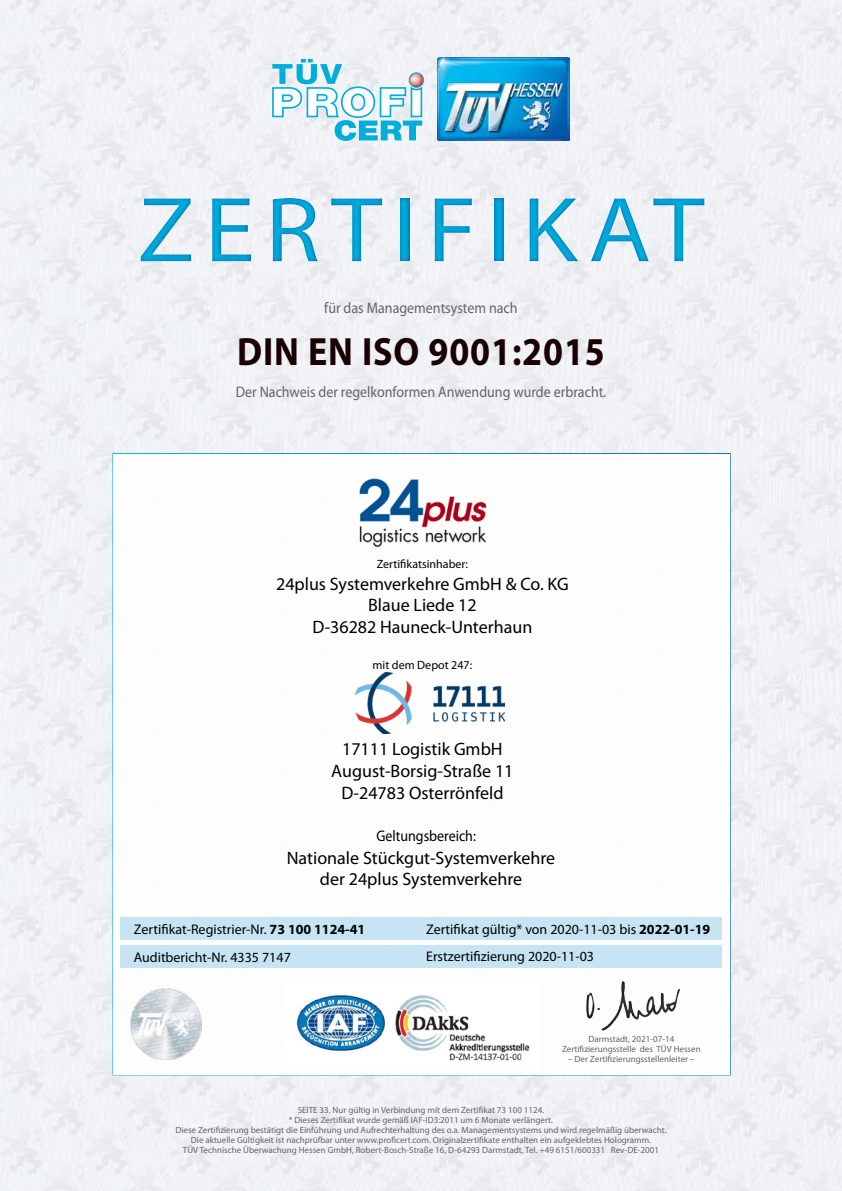
<style>
.page{position:relative;width:842px;height:1191px;background:#fff}
.page>*{position:absolute;margin:0;border:0;box-sizing:border-box;transform-origin:0 0}
.t1{font:93px "Myriad Pro";letter-spacing:.1em;color:#00addc;scale:1.1 1}
.t2{font:700 39.6px "Myriad Pro";letter-spacing:.025em;color:#1a0002;scale:.91 1}
.t3{font:18px/21.6px "Myriad Pro";color:#000;text-align:center}
.t4{font:15.4px "Myriad Pro";color:#636466;scale:.91 1}
.t5{font:15.4px "Myriad Pro";color:#000;scale:.91 1}
.t6{font:14px/28.1px "Myriad Pro";color:#000}
.t7{font:12px "Myriad Pro";color:#000}
.t8{font:9px/10px "Myriad Pro";color:#636466;text-align:center}
.s1{font-weight:700}
</style>
<div class="page">
<img style="left:0;top:0;width:842px;height:1191px">
<img style="left:437px;top:57px;width:132px;height:83px">
<svg style="left:272px;top:59px;width:152px;height:82px"></svg>
<div style="left:112px;top:453px;width:619px;height:622px;background:#fff;border:2px solid #fff"></div>
<div style="left:120px;top:945px;width:602px;height:23px;background:#c0e2f3"></div>
<div style="left:121px;top:917px;width:601px;height:22px;background:#c0e2f3"></div>
<img style="left:296px;top:995px;width:234px;height:66px">
<img style="left:749px;top:906px;width:78px;height:54px">
<img style="left:736px;top:795px;width:97px;height:40px">
<img style="left:737px;top:681px;width:95px;height:34px">
<img style="left:738px;top:576px;width:93px;height:35px">
<img style="left:737px;top:479px;width:91px;height:36px">
<img style="left:586px;top:981px;width:94px;height:50px">
<div style="left:0;top:172px;width:842px;height:114px;background:#006bb6;opacity:.75"></div>
<img style="left:359px;top:478px;width:128px;height:70px">
<img style="left:355px;top:672px;width:150px;height:61px">
<img style="left:130px;top:988px;width:71px;height:71px">
<h1 class="t1" style="left:138px;top:173px;width:517px">ZERTIFIKAT</h1>
<h3 class="t4" style="left:324px;top:298px;width:214px">für das Managementsystem nach</h3>
<h2 class="t2" style="left:237px;top:326px;width:406px">DIN EN ISO 9001:2015</h2>
<h3 class="t4" style="left:236px;top:382px;width:408px">Der Nachweis der regelkonformen Anwendung wurde erbracht.</h3>
<h3 class="t7" style="left:377px;top:557px;width:93px">Zertifikatsinhaber:</h3>
<h3 class="t3" style="left:276px;top:572px;width:294px">24plus Systemverkehre GmbH &amp; Co. KG<br>Blaue Liede 12<br>D-36282 Hauneck-Unterhaun</h3>
<h3 class="t7" style="left:373px;top:657px;width:101px">mit dem Depot 247:</h3>
<h3 class="t3" style="left:331px;top:738px;width:184px">17111 Logistik GmbH<br>August-Borsig-Straße 11<br>D-24783 Osterrönfeld</h3>
<h3 class="t5" style="left:376px;top:826px;width:111px">Geltungsbereich:</h3>
<h3 class="t3" style="left:287px;top:846px;width:270px">Nationale Stückgut-Systemverkehre der 24plus Systemverkehre</h3>
<h3 class="t6" style="left:134px;top:915px;width:233px">Zertifikat-Registrier-Nr. <span class="s1">73 100 1124-41<br></span>Auditbericht-Nr. 4335 7147</h3>
<h3 class="t6" style="left:426px;top:915px;width:286px">Zertifikat gültig* von 2020-11-03 bis <span class="s1">2022-01-19</span></h3>
<h3 class="t6" style="left:426px;top:942px;width:169px">Erstzertifizierung 2020-11-03</h3>
<p class="t8" style="left:562px;top:1034px;width:140px">Darmstadt, 2021-07-14<br>Zertifizierungsstelle des TÜV Hessen</p>
<p class="t8" style="left:568px;top:1054px;width:128px">– Der Zertifizierungsstellenleiter –</p>
<p class="t8" style="left:175px;top:1105px;width:493px">SEITE 33. Nur gültig in Verbindung mit dem Zertifikat 73 100 1124.<br>* Dieses Zertifikat wurde gemäß IAF-ID3:2011 um 6 Monate verlängert.<br>Diese Zertifizierung bestätigt die Einführung und Aufrechterhaltung des o.a. Managementsystems und wird regelmäßig überwacht.<br>Die aktuelle Gültigkeit ist nachprüfbar unter www.proficert.com. Originalzertifikate enthalten ein aufgeklebtes Hologramm.<br>TÜV Technische Überwachung Hessen GmbH, Robert-Bosch-Straße 16, D-64293 Darmstadt, Tel. +49 6151/600331 Rev-DE-2001</p>
</div>
